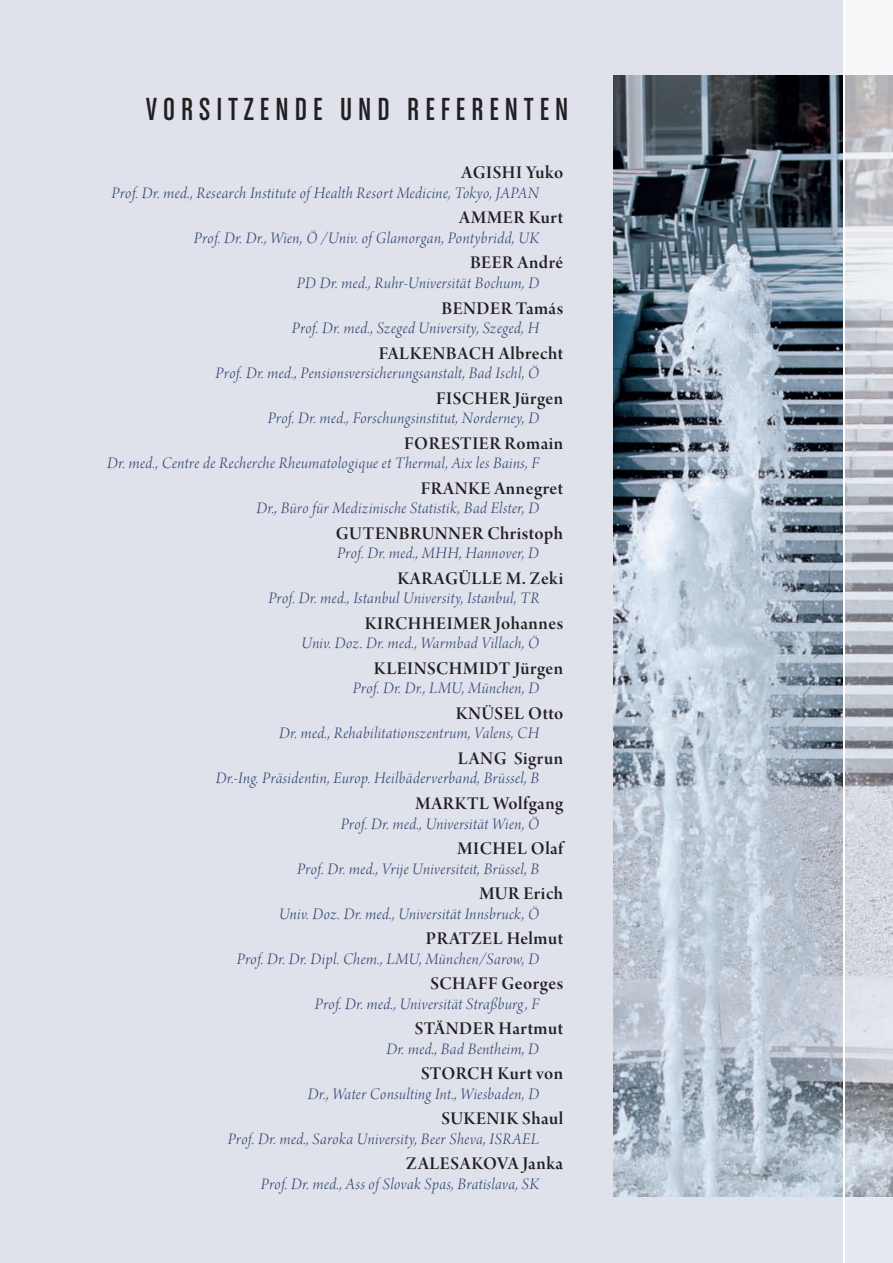
<style>
.page{position:relative;width:893px;height:1263px;background:#fff}
.page>*{position:absolute;margin:0;border:0;box-sizing:border-box;transform-origin:0 0}
.t1{font:33.95px "Chalet Comprime Cologne Eighty";letter-spacing:.18em;color:#231f20}
.t2{font:19.07px "Arno Pro Smbd Display";letter-spacing:.03em;color:#231f20}
.t3{font:16.97px "Arno Pro Light Italic Display";letter-spacing:.025em;color:#304771}
</style>
<div class="page">
<div style="left:0;top:0;width:843px;height:1263px;background:#dfe1eb"></div>
<img style="left:613px;top:75px;width:230px;height:1121px">
<svg style="left:845px;top:75px;width:48px;height:1188px;background:#c6c9d0"></svg>
<h1 class="t1" style="left:146px;top:90px;width:424px">VORSITZENDE UND REFERENTEN</h1>
<p class="t2" style="left:461px;top:162px;width:103px">AGISHI Yuko</p>
<p class="t3" style="left:112px;top:183px;width:429px">Prof. Dr. med., Research Institute of Health Resort Medicine, Tokyo, JAPAN</p>
<p class="t2" style="left:459px;top:207px;width:106px">AMMER Kurt</p>
<p class="t3" style="left:194px;top:228px;width:347px">Prof. Dr. Dr., Wien, Ö /Univ. of Glamorgan, Pontybridd, UK</p>
<p class="t2" style="left:470px;top:252px;width:95px">BEER André</p>
<p class="t3" style="left:297px;top:273px;width:244px">PD Dr. med., Ruhr-Universität Bochum, D</p>
<p class="t2" style="left:441px;top:297px;width:123px">BENDER Tamás</p>
<p class="t3" style="left:292px;top:319px;width:249px">Prof. Dr. med., Szeged University, Szeged, H</p>
<p class="t2" style="left:379px;top:342px;width:186px">FALKENBACH Albrecht</p>
<p class="t3" style="left:216px;top:364px;width:325px">Prof. Dr. med., Pensionsversicherungsanstalt, Bad Ischl, Ö</p>
<p class="t2" style="left:436px;top:387px;width:128px">FISCHER Jürgen</p>
<p class="t3" style="left:268px;top:409px;width:273px">Prof. Dr. med., Forschungsinstitut, Norderney, D</p>
<p class="t2" style="left:404px;top:432px;width:160px">FORESTIER Romain</p>
<p class="t3" style="left:107px;top:454px;width:433px">Dr. med., Centre de Recherche Rheumatologique et Thermal, Aix les Bains, F</p>
<p class="t2" style="left:421px;top:478px;width:144px">FRANKE Annegret</p>
<p class="t3" style="left:256px;top:499px;width:284px">Dr., Büro für Medizinische Statistik, Bad Elster, D</p>
<p class="t2" style="left:336px;top:523px;width:229px">GUTENBRUNNER Christoph</p>
<p class="t3" style="left:337px;top:544px;width:204px">Prof. Dr. med., MHH, Hannover, D</p>
<p class="t2" style="left:397px;top:568px;width:167px">KARAGÜLLE M. Zeki</p>
<p class="t3" style="left:268px;top:589px;width:272px">Prof. Dr. med., Istanbul University, Istanbul, TR</p>
<p class="t2" style="left:365px;top:613px;width:200px">KIRCHHEIMER Johannes</p>
<p class="t3" style="left:301px;top:634px;width:239px">Univ. Doz. Dr. med., Warmbad Villach, Ö</p>
<p class="t2" style="left:374px;top:658px;width:191px">KLEINSCHMIDT Jürgen</p>
<p class="t3" style="left:353px;top:679px;width:188px">Prof. Dr. Dr., LMU, München, D</p>
<p class="t2" style="left:456px;top:703px;width:109px">KNÜSEL Otto</p>
<p class="t3" style="left:279px;top:724px;width:261px">Dr. med., Rehabilitationszentrum, Valens, CH</p>
<p class="t2" style="left:458px;top:748px;width:107px">LANG Sigrun</p>
<p class="t3" style="left:216px;top:769px;width:325px">Dr.-Ing. Präsidentin, Europ. Heilbäderverband, Brüssel, B</p>
<p class="t2" style="left:415px;top:793px;width:149px">MARKTL Wolfgang</p>
<p class="t3" style="left:341px;top:814px;width:200px">Prof. Dr. med., Universität Wien, Ö</p>
<p class="t2" style="left:457px;top:838px;width:107px">MICHEL Olaf</p>
<p class="t3" style="left:297px;top:859px;width:244px">Prof. Dr. med., Vrije Universiteit, Brüssel, B</p>
<p class="t2" style="left:479px;top:883px;width:85px">MUR Erich</p>
<p class="t3" style="left:279px;top:904px;width:262px">Univ. Doz. Dr. med., Universität Innsbruck, Ö</p>
<p class="t2" style="left:426px;top:928px;width:139px">PRATZEL Helmut</p>
<p class="t3" style="left:237px;top:949px;width:304px">Prof. Dr. Dr. Dipl. Chem., LMU, München/Sarow, D</p>
<p class="t2" style="left:430px;top:973px;width:134px">SCHAFF Georges</p>
<p class="t3" style="left:315px;top:994px;width:226px">Prof. Dr. med., Universität Straßburg, F</p>
<p class="t2" style="left:415px;top:1018px;width:150px">STÄNDER Hartmut</p>
<p class="t3" style="left:386px;top:1039px;width:154px">Dr. med., Bad Bentheim, D</p>
<p class="t2" style="left:421px;top:1063px;width:144px">STORCH Kurt von</p>
<p class="t3" style="left:308px;top:1084px;width:233px">Dr., Water Consulting Int., Wiesbaden, D</p>
<p class="t2" style="left:441px;top:1108px;width:123px">SUKENIK Shaul</p>
<p class="t3" style="left:228px;top:1129px;width:313px">Prof. Dr. med., Saroka University, Beer Sheva, ISRAEL</p>
<p class="t2" style="left:406px;top:1153px;width:158px">ZALESAKOVA Janka</p>
<p class="t3" style="left:261px;top:1174px;width:280px">Prof. Dr. med., Ass of Slovak Spas, Bratislava, SK</p>
</div>
